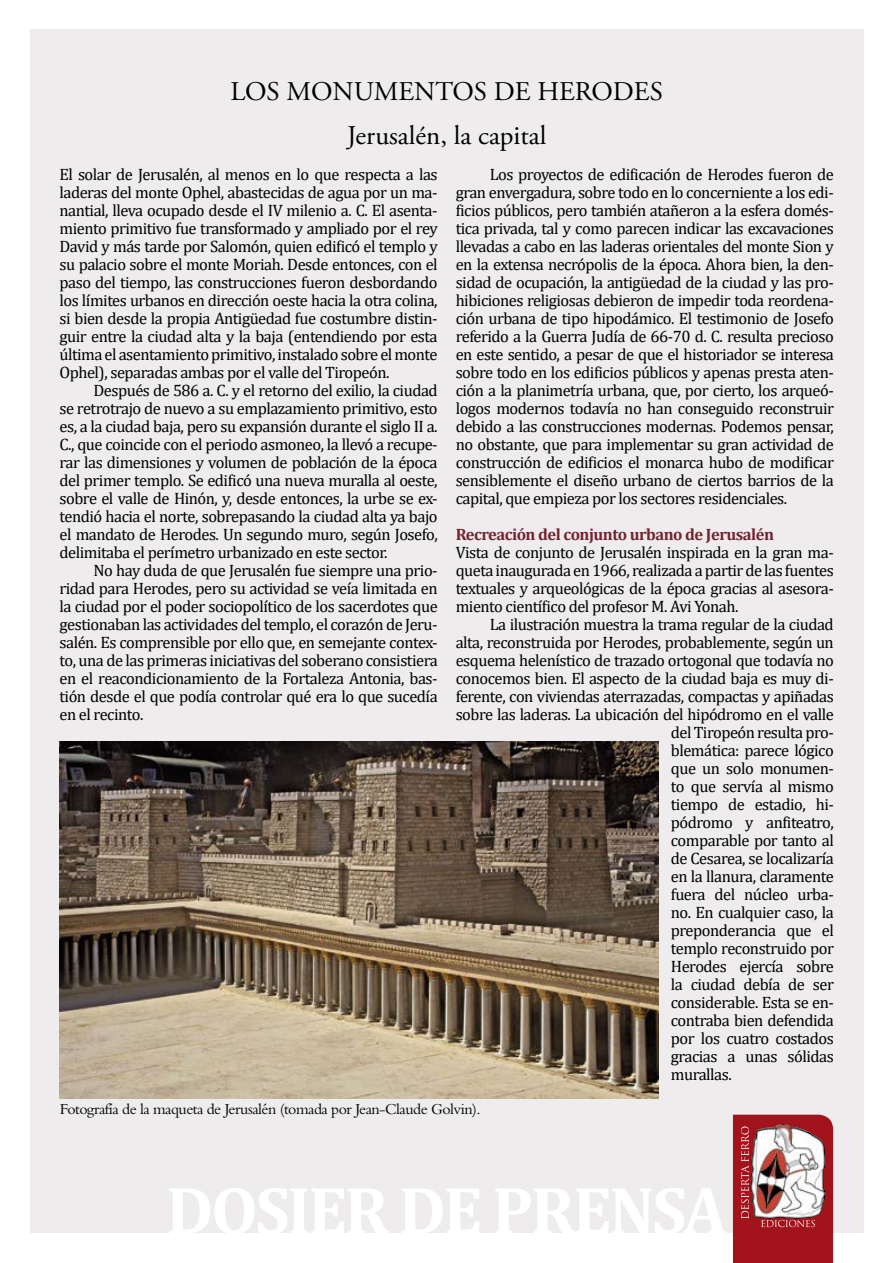
<style>
.page{position:relative;width:893px;height:1263px;background:#fff}
.page>*{position:absolute;margin:0;border:0;box-sizing:border-box;transform-origin:0 0}
.t1{font:27px "Adobe Garamond Pro";color:#000}
.Texto_general{font:16.5px/18px "Cambria";letter-spacing:-.03em;color:#000;text-align:justify}
.subladillo{font:700 16.5px "Cambria";letter-spacing:-.03em;color:#742230}
.pies_de_foto{font:15.9px "Bembo Std";letter-spacing:-.03em;color:#000}
</style>
<div class="page">
<div style="left:30px;top:30px;width:833px;height:1203px;background:#eeecec"></div>
<img style="left:733px;top:1115px;width:100px;height:148px">
<img style="left:60px;top:741px;width:598px;height:358px">
<p class="t1" style="left:230px;top:76px;width:434px">LOS MONUMENTOS DE HERODES</p>
<p class="t1" style="left:347px;top:120px;width:201px">Jerusalén, la capital</p>
<p class="Texto_general" style="left:60px;top:165px;width:380px">El solar de Jerusalén, al menos en lo que respecta a las laderas del monte Ophel, abastecidas de agua por un ma&shy;nantial, lleva ocupado desde el IV milenio a. C. El asenta&shy;miento primitivo fue transformado y ampliado por el rey David y más tarde por Salomón, quien edificó el templo y su palacio sobre el monte Moriah. Desde entonces, con el paso del tiempo, las construcciones fueron desbordando los límites urbanos en dirección oeste hacia la otra colina, si bien desde la propia Antigüedad fue costumbre distin&shy;guir entre la ciudad alta y la baja (entendiendo por esta última el asentamiento primitivo, instalado sobre el monte Ophel), separadas ambas por el valle del Tiropeón.</p>
<p class="Texto_general" style="left:60px;top:381px;width:380px;text-indent:34px">Después de 586 a. C. y el retorno del exilio, la ciudad se retrotrajo de nuevo a su emplazamiento primitivo, esto es, a la ciudad baja, pero su expansión durante el siglo II a.<br>C., que coincide con el periodo asmoneo, la llevó a recupe&shy;rar las dimensiones y volumen de población de la época del primer templo. Se edificó una nueva muralla al oeste, sobre el valle de Hinón, y, desde entonces, la urbe se ex&shy;tendió hacia el norte, sobrepasando la ciudad alta ya bajo el mandato de Herodes. Un segundo muro, según Josefo, delimitaba el perímetro urbanizado en este sector.</p>
<p class="Texto_general" style="left:60px;top:561px;width:380px;text-indent:34px">No hay duda de que Jerusalén fue siempre una prio&shy;ridad para Herodes, pero su actividad se veía limitada en la ciudad por el poder sociopolítico de los sacerdotes que gestionaban las actividades del templo, el corazón de Jeru&shy;salén. Es comprensible por ello que, en semejante contex&shy;to, una de las primeras iniciativas del soberano consistiera en el reacondicionamiento de la Fortaleza Antonia, bas&shy;tión desde el que podía controlar qué era lo que sucedía en el recinto.</p>
<p class="Texto_general" style="left:456px;top:165px;width:380px;text-indent:34px">Los proyectos de edificación de Herodes fueron de gran envergadura, sobre todo en lo concerniente a los edi&shy;ficios públicos, pero también atañeron a la esfera domés&shy;tica privada, tal y como parecen indicar las excavaciones llevadas a cabo en las laderas orientales del monte Sion y en la extensa necrópolis de la época. Ahora bien, la den&shy;sidad de ocupación, la antigüedad de la ciudad y las pro&shy;hibiciones religiosas debieron de impedir toda reordena&shy;ción urbana de tipo hipodámico. El testimonio de Josefo referido a la Guerra Judía de 66-70 d. C. resulta precioso en este sentido, a pesar de que el historiador se interesa sobre todo en los edificios públicos y apenas presta aten&shy;ción a la planimetría urbana, que, por cierto, los arqueó&shy;logos modernos todavía no han conseguido reconstruir debido a las construcciones modernas. Podemos pensar, no obstante, que para implementar su gran actividad de construcción de edificios el monarca hubo de modificar sensiblemente el diseño urbano de ciertos barrios de la capital, que empieza por los sectores residenciales.</p>
<p class="subladillo" style="left:456px;top:523px;width:320px">Recreación del conjunto urbano de Jerusalén</p>
<p class="Texto_general" style="left:456px;top:543px;width:380px">Vista de conjunto de Jerusalén inspirada en la gran ma&shy;queta inaugurada en 1966, realizada a partir de las fuentes textuales y arqueológicas de la época gracias al asesora&shy;miento científico del profesor M. Avi Yonah.</p>
<p class="Texto_general" style="left:490px;top:615px;width:346px">La ilustración muestra la trama regular de la ciudad</p>
<p class="Texto_general" style="left:456px;top:633px;width:380px">alta, reconstruida por Herodes, probablemente, según un</p>
<p class="Texto_general" style="left:456px;top:651px;width:380px">esquema helenístico de trazado ortogonal que todavía no</p>
<p class="Texto_general" style="left:456px;top:669px;width:380px">conocemos bien. El aspecto de la ciudad baja es muy di-</p>
<p class="Texto_general" style="left:456px;top:687px;width:380px">ferente, con viviendas aterrazadas, compactas y apiñadas</p>
<p class="Texto_general" style="left:456px;top:705px;width:380px">sobre las laderas. La ubicación del hipódromo en el valle</p>
<p class="Texto_general" style="left:671px;top:723px;width:165px">del Tiropeón resulta pro-</p>
<p class="Texto_general" style="left:671px;top:741px;width:165px">blemática: parece lógico</p>
<p class="Texto_general" style="left:671px;top:759px;width:165px">que un solo monumen-</p>
<p class="Texto_general" style="left:671px;top:777px;width:165px">to que servía al mismo</p>
<p class="Texto_general" style="left:671px;top:795px;width:165px">tiempo de estadio, hi-</p>
<p class="Texto_general" style="left:671px;top:813px;width:165px">pódromo y anfiteatro,</p>
<p class="Texto_general" style="left:671px;top:831px;width:164px">comparable por tanto al</p>
<p class="Texto_general" style="left:671px;top:849px;width:165px">de Cesarea, se localizaría</p>
<p class="Texto_general" style="left:671px;top:867px;width:164px">en la llanura, claramente</p>
<p class="Texto_general" style="left:671px;top:885px;width:165px">fuera del núcleo urba-</p>
<p class="Texto_general" style="left:671px;top:903px;width:165px">no. En cualquier caso, la</p>
<p class="Texto_general" style="left:671px;top:921px;width:165px">preponderancia que el</p>
<p class="Texto_general" style="left:671px;top:939px;width:165px">templo reconstruido por</p>
<p class="Texto_general" style="left:671px;top:957px;width:165px">Herodes ejercía sobre</p>
<p class="Texto_general" style="left:671px;top:975px;width:165px">la ciudad debía de ser</p>
<p class="Texto_general" style="left:671px;top:993px;width:165px">considerable. Esta se en-</p>
<p class="Texto_general" style="left:671px;top:1011px;width:165px">contraba bien defendida</p>
<p class="Texto_general" style="left:671px;top:1029px;width:165px">por los cuatro costados</p>
<p class="Texto_general" style="left:671px;top:1047px;width:165px">gracias a unas sólidas</p>
<p class="Texto_general" style="left:671px;top:1065px;width:62px">murallas.</p>
<p class="pies_de_foto" style="left:60px;top:1100px;width:422px">Fotografía de la maqueta de Jerusalén (tomada por Jean-Claude Golvin).</p>
</div>
